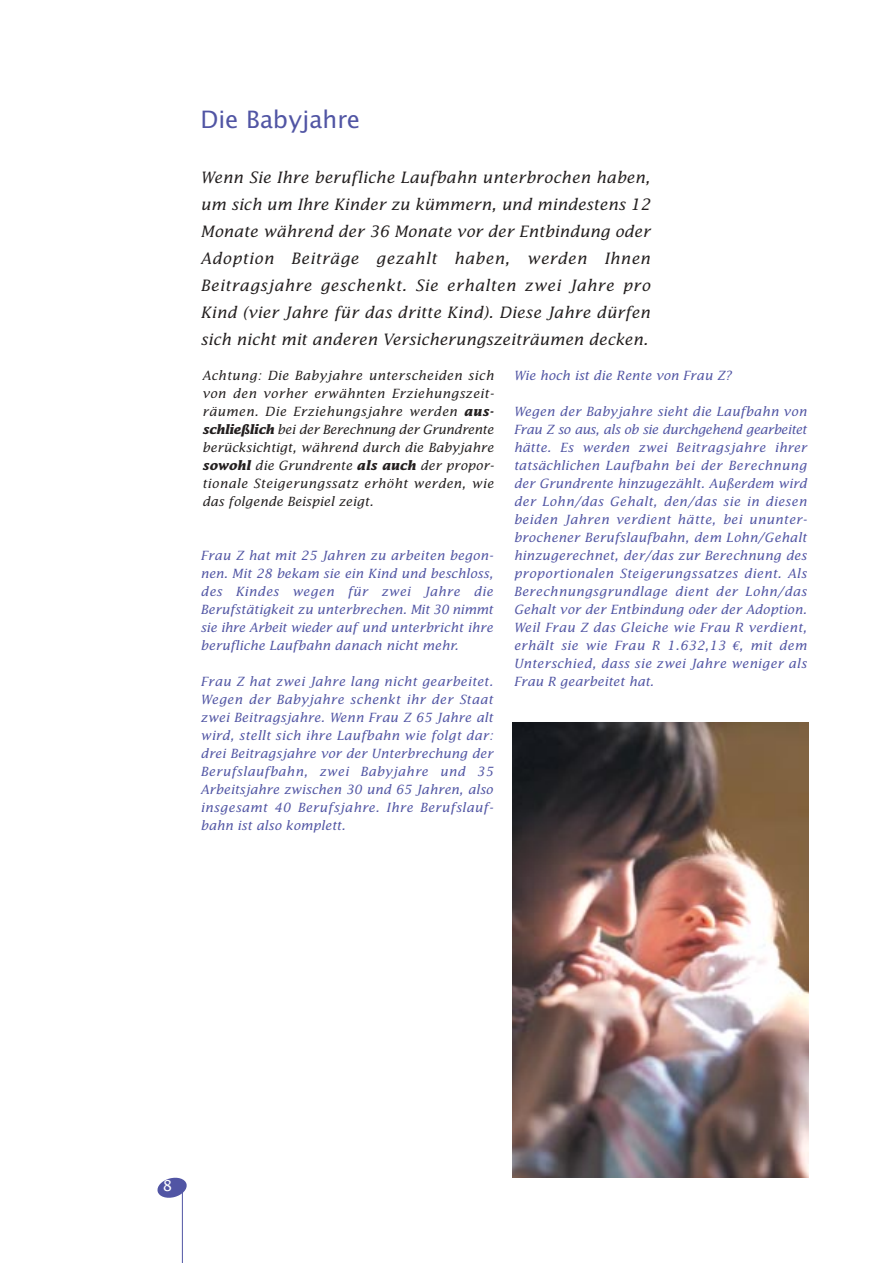
<style>
.page{position:relative;width:893px;height:1263px;background:#fff}
.page>*{position:absolute;margin:0;border:0;box-sizing:border-box;transform-origin:0 0}
.t1{font:24px "Lucida Sans";color:#5155a4}
.t2{font:italic 15.75px/27px "Lucida";color:#231f1f;text-align:justify}
.t3{font:15px "Lucida Sans";color:#fff}
.t4{font:italic 12.75px/18px "Lucida";color:#5155a4;text-align:justify}
.t5{font:italic 12.75px/18px "Lucida";letter-spacing:.005em;color:#231f1f;text-align:justify}
.s1{font-weight:700}
.s2{font-family:"Euro Serif"}
</style>
<div class="page">
<img style="left:512px;top:722px;width:296px;height:456px">
<hr style="left:182px;top:1184px;width:1px;height:79px;background:#5155a4">
<svg style="left:157px;top:1177px;width:30px;height:22px"></svg>
<h1 class="t1" style="left:200px;top:110px;width:161px">Die Babyjahre</h1>
<p class="t2" style="left:200px;top:164px;width:451px">Wenn Sie Ihre berufliche Laufbahn unterbrochen haben, um sich um Ihre Kinder zu kümmern, und mindestens 12<br>Monate während der 36 Monate vor der Entbindung oder Adoption Beiträge gezahlt haben, werden Ihnen Beitragsjahre geschenkt. Sie erhalten zwei Jahre pro Kind (vier Jahre für das dritte Kind). Diese Jahre dürfen sich nicht mit anderen Versicherungszeiträumen decken.</p>
<p class="t5" style="left:202px;top:368px;width:293px">Achtung: Die Babyjahre unterscheiden sich von den vorher erwähnten Erziehungszeit&shy;räumen. Die Erziehungsjahre werden <span class="s1">aus&shy;schließlich</span> bei der Berechnung der Grundrente berücksichtigt, während durch die Babyjahre <span class="s1">sowohl</span> die Grundrente <span class="s1">als auch</span> der propor&shy;tionale Steigerungssatz erhöht werden, wie das folgende Beispiel zeigt.</p>
<p class="t4" style="left:513px;top:368px;width:219px">Wie hoch ist die Rente von Frau Z?</p>
<p class="t4" style="left:513px;top:404px;width:295px">Wegen der Babyjahre sieht die Laufbahn von Frau Z so aus, als ob sie durchgehend gearbeitet hätte. Es werden zwei Beitragsjahre ihrer tatsächlichen Laufbahn bei der Berechnung der Grundrente hinzugezählt. Außerdem wird der Lohn/das Gehalt, den/das sie in diesen beiden Jahren verdient hätte, bei ununter&shy;brochener Berufslaufbahn, dem Lohn/Gehalt hinzugerechnet, der/das zur Berechnung des proportionalen Steigerungssatzes dient. Als Berechnungsgrundlage dient der Lohn/das Gehalt vor der Entbindung oder der Adoption.<br>Weil Frau Z das Gleiche wie Frau R verdient, erhält sie wie Frau R 1.632,13 <span class="s2">€</span>, mit dem Unterschied, dass sie zwei Jahre weniger als Frau R gearbeitet hat.</p>
<p class="t4" style="left:200px;top:548px;width:294px">Frau Z hat mit 25 Jahren zu arbeiten begon&shy;nen. Mit 28 bekam sie ein Kind und beschloss, des Kindes wegen für zwei Jahre die Berufstätigkeit zu unterbrechen. Mit 30 nimmt sie ihre Arbeit wieder auf und unterbricht ihre berufliche Laufbahn danach nicht mehr.</p>
<p class="t4" style="left:200px;top:674px;width:294px">Frau Z hat zwei Jahre lang nicht gearbeitet.<br>Wegen der Babyjahre schenkt ihr der Staat zwei Beitragsjahre. Wenn Frau Z 65 Jahre alt wird, stellt sich ihre Laufbahn wie folgt dar: drei Beitragsjahre vor der Unterbrechung der Berufslaufbahn, zwei Babyjahre und 35<br>Arbeitsjahre zwischen 30 und 65 Jahren, also insgesamt 40 Berufsjahre. Ihre Berufslauf&shy;bahn ist also komplett.</p>
<p class="t3" style="left:163px;top:1179px;width:11px">8</p>
</div>
